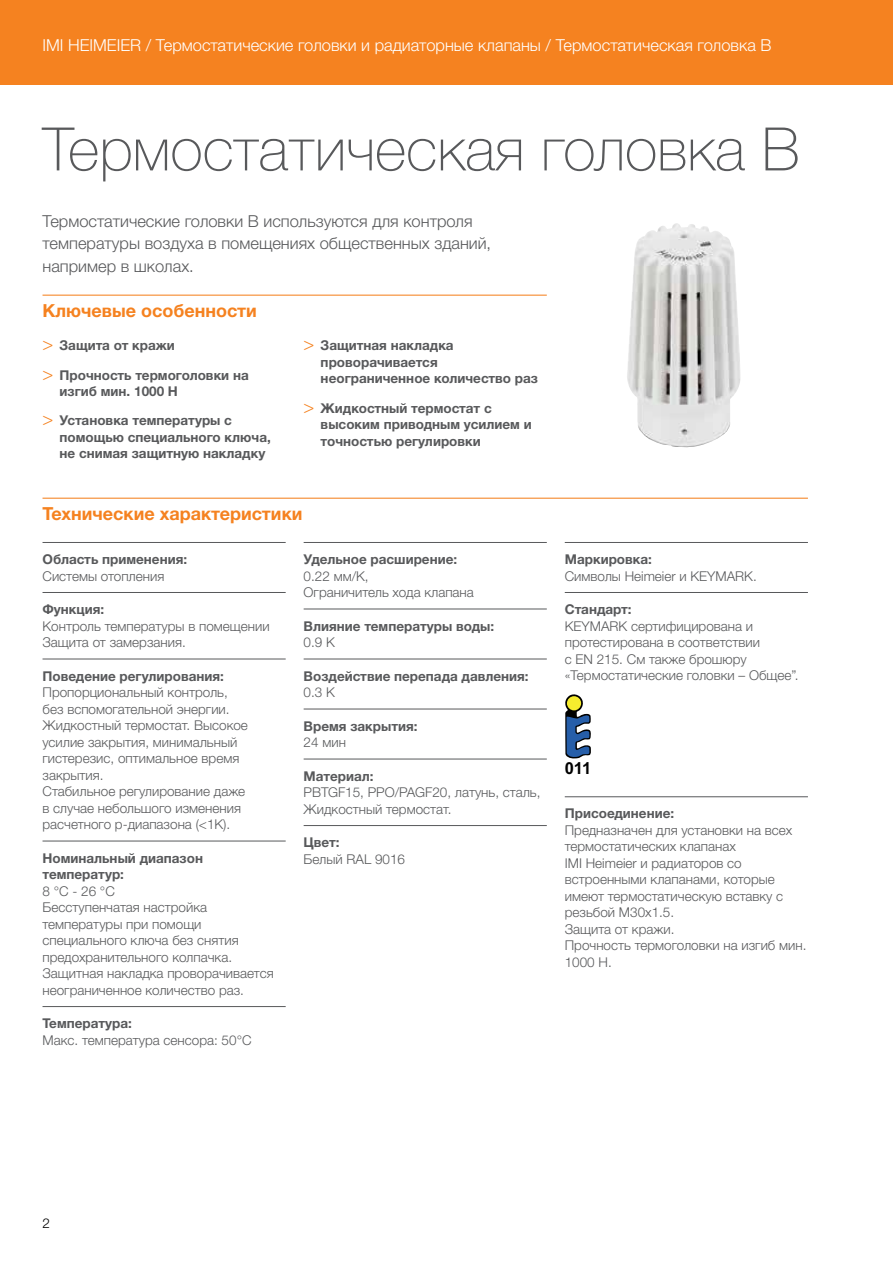
<style>
.page{position:relative;width:893px;height:1263px;background:#fff}
.page>*{position:absolute;margin:0;border:0;box-sizing:border-box;transform-origin:0 0}
.t1{font:100 60px "Helvetica Neue LTW1 G";color:#58595b}
.t2{font:700 18px "Helvetica Neue LTW1 G";color:#f58220}
.t3{font:300 16.5px/22.5px "Helvetica Neue LTW1 G";color:#58595b}
.t4{font:300 16.5px "Helvetica Neue LTW1 G";color:#fff}
.t5{font:700 16.5px "Arial";color:#000}
.t6{font:300 13.5px/16.5px "Helvetica Neue LTW1 G";color:#58595b}
.t7{font:700 13.5px/16.5px "Helvetica Neue LTW1 G";color:#58595b}
.t8{font:300 13.5px "Helvetica Neue LTW1 G";color:#000}
.s1{font-family:"Helvetica Neue LT Std";font-weight:300;font-size:18px;color:#f58220}
</style>
<div class="page">
<div style="left:0;top:0;width:893px;height:85px;background:#f58220"></div>
<hr style="left:43px;top:295px;width:504px;height:1px;background:#f58220">
<hr style="left:43px;top:498px;width:765px;height:1px;background:#f58220">
<hr style="left:43px;top:542px;width:243px;height:1px;background:#58595b">
<hr style="left:43px;top:592px;width:243px;height:1px;background:#58595b">
<hr style="left:43px;top:659px;width:243px;height:1px;background:#58595b">
<hr style="left:43px;top:841px;width:243px;height:1px;background:#58595b">
<hr style="left:43px;top:1006px;width:243px;height:1px;background:#58595b">
<hr style="left:304px;top:542px;width:243px;height:1px;background:#58595b">
<hr style="left:304px;top:609px;width:243px;height:1px;background:#58595b">
<hr style="left:304px;top:659px;width:243px;height:1px;background:#58595b">
<hr style="left:304px;top:709px;width:243px;height:1px;background:#58595b">
<hr style="left:304px;top:759px;width:243px;height:1px;background:#58595b">
<hr style="left:304px;top:825px;width:243px;height:1px;background:#58595b">
<hr style="left:565px;top:542px;width:243px;height:1px;background:#58595b">
<hr style="left:565px;top:592px;width:243px;height:1px;background:#58595b">
<hr style="left:565px;top:796px;width:243px;height:1px;background:#58595b">
<img style="left:627px;top:223px;width:114px;height:225px">
<svg style="left:565px;top:694px;width:26px;height:65px"></svg>
<div style="left:567px;top:696px;width:14px;height:14px;background:#f6ec2e;border-radius:50%"></div>
<p class="t4" style="left:43px;top:35px;width:730px">IMI HEIMEIER / Термостатические головки и радиаторные клапаны / Термостатическая головка B</p>
<h1 class="t1" style="left:43px;top:113px;width:758px">Термостатическая головка B</h1>
<p class="t3" style="left:43px;top:210px;width:450px">Термостатические головки B используются для контроля температуры воздуха в помещениях общественных зданий, например в школах.</p>
<h2 class="t2" style="left:43px;top:299px;width:216px">Ключевые особенности</h2>
<p class="t7" style="left:43px;top:331px;width:208px;line-height:29.2px"><span class="s1">&gt;</span> Защита от кражи<br><span class="s1">&gt;</span> Прочность термоголовки на</p>
<p class="t7" style="left:43px;top:377px;width:191px;line-height:29.2px;text-indent:17px">изгиб мин. 1000 Н<br><span class="s1">&gt;</span> Установка температуры с</p>
<p class="t7" style="left:60px;top:429px;width:213px">помощью специального ключа, не снимая защитную накладку</p>
<p class="t7" style="left:321px;top:337px;width:219px;text-indent:-17px"><span class="s1">&gt;</span> Защитная накладка проворачивается неограниченное количество раз</p>
<p class="t7" style="left:321px;top:400px;width:213px;text-indent:-17px"><span class="s1">&gt;</span> Жидкостный термостат с высоким приводным усилием и точностью регулировки</p>
<h2 class="t2" style="left:43px;top:502px;width:262px">Технические характеристики</h2>
<p class="t7" style="left:43px;top:551px;width:146px">Область применения:</p>
<p class="t6" style="left:43px;top:567px;width:123px">Системы отопления</p>
<p class="t7" style="left:43px;top:601px;width:63px">Функция:</p>
<p class="t6" style="left:43px;top:617px;width:229px">Контроль температуры в помещении<br>Защита от замерзания.</p>
<p class="t7" style="left:43px;top:667px;width:183px">Поведение регулирования:</p>
<p class="t6" style="left:43px;top:684px;width:207px">Пропорциональный контроль, без вспомогательной энергии.<br>Жидкостный термостат. Высокое усилие закрытия, минимальный гистерезис, оптимальное время закрытия.<br>Стабильное регулирование даже в случае небольшого изменения расчетного р-диапазона (&lt;1K).</p>
<p class="t7" style="left:43px;top:849px;width:162px">Номинальный диапазон температур:</p>
<p class="t6" style="left:43px;top:882px;width:233px">8 °C - 26 °C<br>Бесступенчатая настройка температуры при помощи специального ключа без снятия предохранительного колпачка.<br>Защитная накладка проворачивается неограниченное количество раз.</p>
<p class="t7" style="left:43px;top:1015px;width:91px">Температура:</p>
<p class="t6" style="left:43px;top:1031px;width:211px">Макс. температура сенсора: 50°C</p>
<p class="t7" style="left:304px;top:551px;width:155px">Удельное расширение:</p>
<p class="t6" style="left:304px;top:567px;width:172px">0.22 мм/K,<br>Ограничитель хода клапана</p>
<p class="t7" style="left:304px;top:617px;width:192px">Влияние температуры воды:</p>
<p class="t6" style="left:304px;top:634px;width:33px">0.9 K</p>
<p class="t7" style="left:304px;top:667px;width:227px">Воздействие перепада давления:</p>
<p class="t6" style="left:304px;top:684px;width:33px">0.3 K</p>
<p class="t7" style="left:304px;top:717px;width:116px">Время закрытия:</p>
<p class="t6" style="left:304px;top:734px;width:44px">24 мин</p>
<p class="t7" style="left:304px;top:767px;width:72px">Материал:</p>
<p class="t6" style="left:304px;top:784px;width:238px">PBTGF15, PPO/PAGF20, латунь, сталь,<br>Жидкостный термостат.</p>
<p class="t7" style="left:304px;top:834px;width:37px">Цвет:</p>
<p class="t6" style="left:304px;top:850px;width:103px">Белый RAL 9016</p>
<p class="t7" style="left:565px;top:551px;width:89px">Маркировка:</p>
<p class="t6" style="left:565px;top:567px;width:193px">Символы Heimeier и KEYMARK.</p>
<p class="t7" style="left:565px;top:601px;width:68px">Стандарт:</p>
<p class="t6" style="left:565px;top:617px;width:235px">KEYMARK сертифицирована и протестирована в соответствии<br>с EN 215. См также брошюру «Термостатические головки – Общее”.</p>
<p class="t5" style="left:565px;top:757px;width:28px">011</p>
<p class="t7" style="left:565px;top:805px;width:111px">Присоединение:</p>
<p class="t6" style="left:565px;top:822px;width:243px">Предназначен для установки на всех термостатических клапанах<br>IMI Heimeier и радиаторов со встроенными клапанами, которые имеют термостатическую вставку с резьбой M30x1.5.<br>Защита от кражи.<br>Прочность термоголовки на изгиб мин.<br>1000 Н.</p>
<p class="t8" style="left:43px;top:1215px;width:9px">2</p>
</div>
